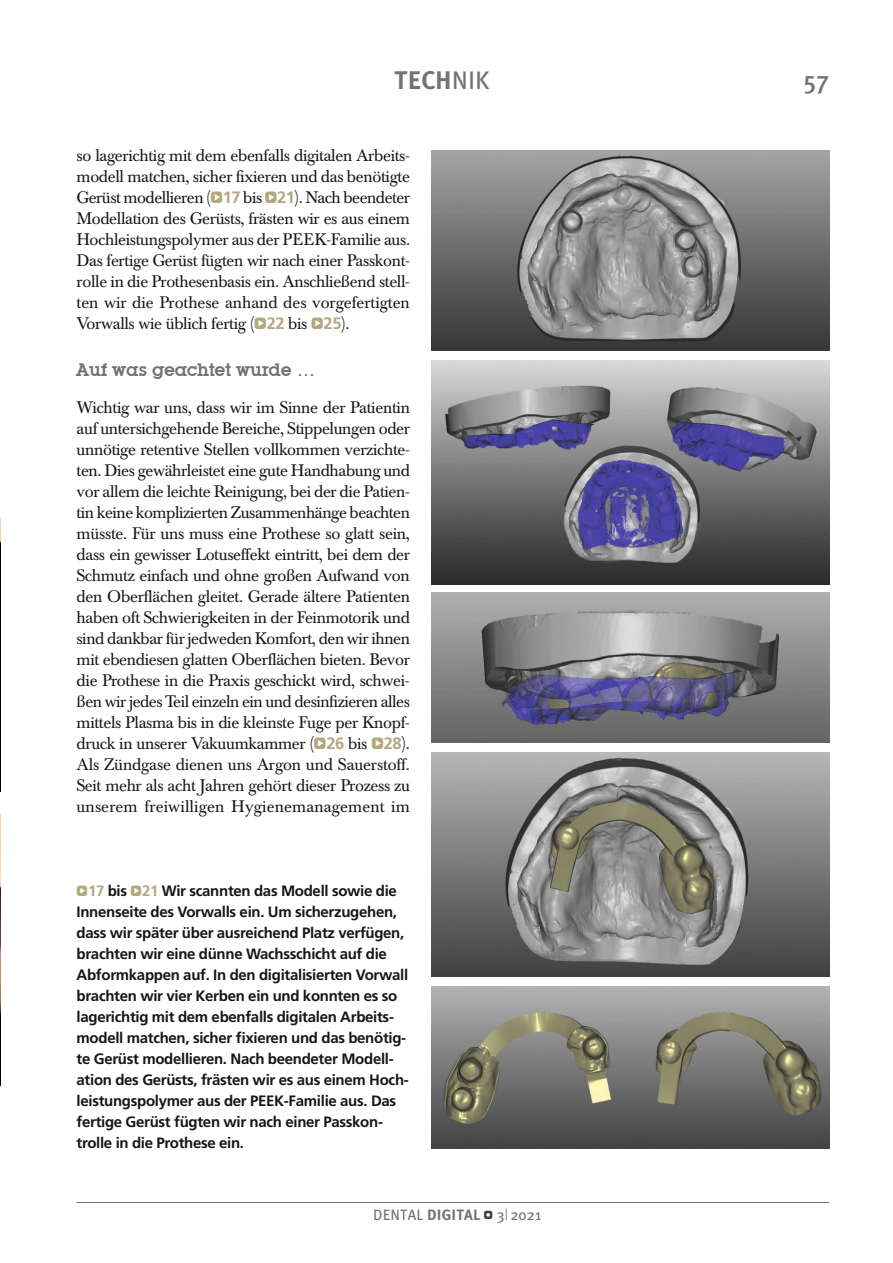
<style>
.page{position:relative;width:893px;height:1263px;background:#fff}
.page>*{position:absolute;margin:0;border:0;box-sizing:border-box;transform-origin:0 0}
.t1{font:700 25.5px "Meta Plus";color:#727372}
.t2{font:500 25.5px "Meta Plus";color:#727372}
.t3{font:700 18px "Lubiana";color:#727372}
.t4{font:16.5px/21px "Baskerville BE";letter-spacing:-.005em;color:#151616;text-align:justify}
.t5{font:700 15px/21px "Frutiger";letter-spacing:-.02em;color:#151616}
.t6{font:15px "Meta Plus";letter-spacing:.01em;color:#727372}
.s1{font-weight:400}
.s2{font-family:"Click Bits Icon Pods";color:#b3a77e}
.s3{font-family:"Frutiger";font-weight:700;color:#b3a77e}
.s4{font-family:"Click Bits Icon Pods";font-weight:400;color:#b3a77e}
.s5{color:#b3a77e}
.s6{font-weight:700}
.s7{font-family:"Click Bits Icon Pods";font-size:12px;color:#414140}
.s8{color:#939393}
</style>
<div class="page">
<hr style="left:77px;top:1202px;width:752px;height:1px;background:#727372">
<img style="left:0;top:518px;width:1px;height:273px">
<img style="left:0;top:813px;width:1px;height:272px">
<img style="left:431px;top:150px;width:398px;height:200px">
<img style="left:431px;top:360px;width:398px;height:224px">
<img style="left:431px;top:592px;width:398px;height:150px">
<img style="left:431px;top:753px;width:398px;height:223px">
<img style="left:431px;top:987px;width:398px;height:161px">
<h1 class="t1" style="left:394px;top:65px;width:97px">TECH<span class="s1">NIK</span></h1>
<h1 class="t2" style="left:804px;top:65px;width:27px">57</h1>
<p class="t4" style="left:77px;top:146px;width:335px">so lagerichtig mit dem ebenfalls digitalen Arbeits&shy;modell matchen, sicher fixieren und das benötigte Gerüst modellieren (<span class="s2">Q</span><span class="s3">17</span> bis <span class="s2">Q</span><span class="s3">21</span>). Nach beendeter Modellation des Gerüsts, frästen wir es aus einem Hochleistungspolymer aus der PEEK-Familie aus.<br>Das fertige Gerüst fügten wir nach einer Passkont&shy;rolle in die Prothesenbasis ein. Anschließend stell&shy;ten wir die Prothese anhand des vorgefertigten Vorwalls wie üblich fertig (<span class="s2">Q</span><span class="s3">22</span> bis <span class="s2">Q</span><span class="s3">25</span>).</p>
<p class="t3" style="left:77px;top:359px;width:240px">Auf was geachtet wurde …</p>
<p class="t4" style="left:77px;top:398px;width:335px">Wichtig war uns, dass wir im Sinne der Patientin auf untersichgehende Bereiche, Stippelungen oder unnötige retentive Stellen vollkommen verzichte&shy;ten. Dies gewährleistet eine gute Handhabung und vor allem die leichte Reinigung, bei der die Patien&shy;tin keine komplizierten Zusammenhänge beachten müsste. Für uns muss eine Prothese so glatt sein, dass ein gewisser Lotuseffekt eintritt, bei dem der Schmutz einfach und ohne großen Aufwand von den Oberflächen gleitet. Gerade ältere Patienten haben oft Schwierigkeiten in der Feinmotorik und sind dankbar für jedweden Komfort, den wir ihnen mit ebendiesen glatten Oberflächen bieten. Bevor die Prothese in die Praxis geschickt wird, schwei&shy;ßen wir jedes Teil einzeln ein und desinfizieren alles mittels Plasma bis in die kleinste Fuge per Knopf&shy;druck in unserer Vakuumkammer (<span class="s2">Q</span><span class="s3">26</span> bis <span class="s2">Q</span><span class="s3">28</span>).<br>Als Zündgase dienen uns Argon und Sauerstoff.<br>Seit mehr als acht Jahren gehört dieser Prozess zu unserem freiwilligen Hygienemanagement im</p>
<p class="t5" style="left:77px;top:881px;width:333px"><span class="s4">Q</span><span class="s5">17</span> bis <span class="s4">Q</span><span class="s5">21</span> Wir scannten das Modell sowie die Innenseite des Vorwalls ein. Um sicherzugehen, dass wir später über ausreichend Platz verfügen, brachten wir eine dünne Wachsschicht auf die Abformkappen auf. In den digitalisierten Vorwall brachten wir vier Kerben ein und konnten es so lagerichtig mit dem ebenfalls digitalen Arbeits&shy;modell matchen, sicher fixieren und das benötig&shy;te Gerüst modellieren. Nach beendeter Modell&shy;ation des Gerüsts, frästen wir es aus einem Hoch&shy;leistungspolymer aus der PEEK-Familie aus. Das fertige Gerüst fügten wir nach einer Passkon&shy;trolle in die Prothese ein.</p>
<p class="t6" style="left:373px;top:1206px;width:170px">DENTAL <span class="s6">DIGITAL</span> <span class="s7">W</span> 3<span class="s8">|</span> 2021</p>
</div>
